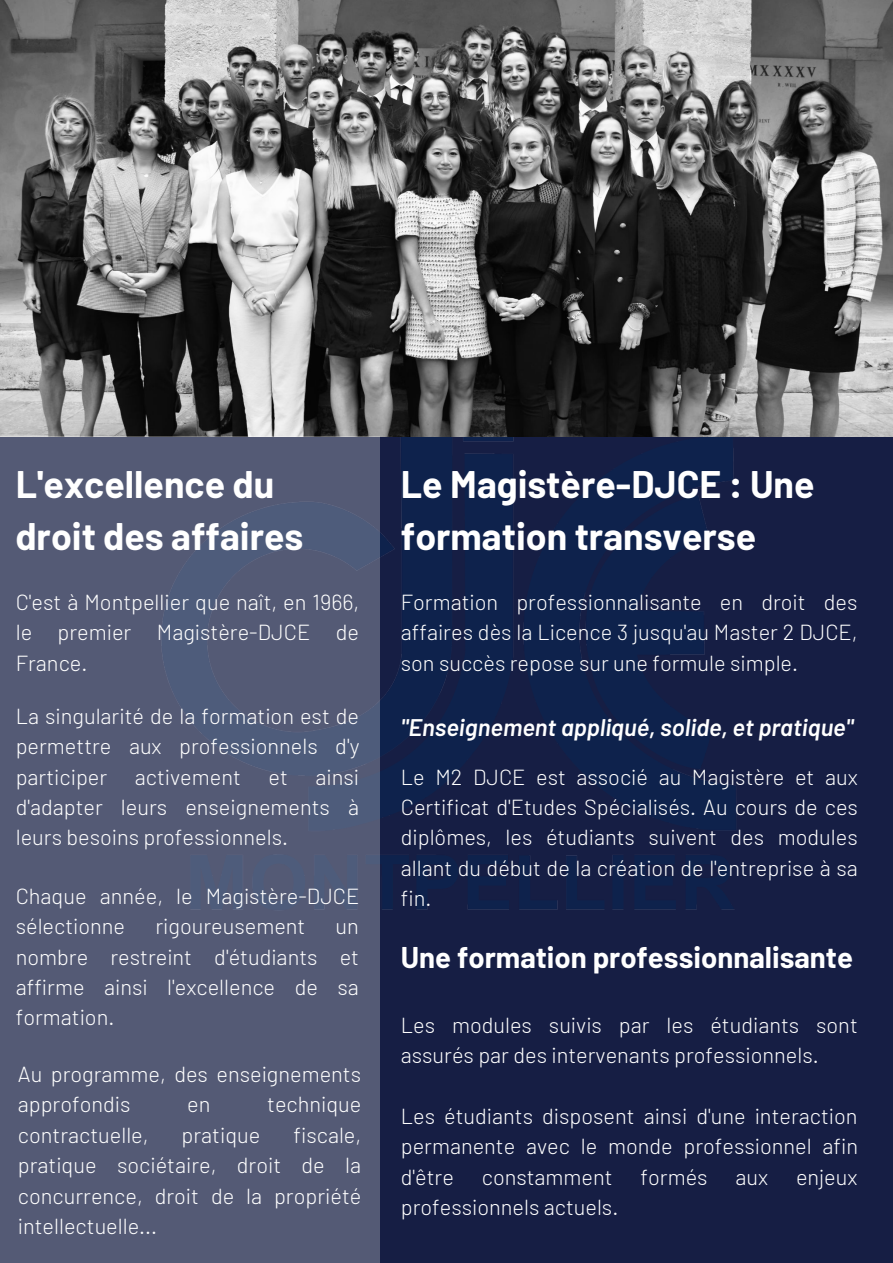
<style>
.page{position:relative;width:893px;height:1263px;background:#161e44}
.page>*{position:absolute;margin:0;border:0;box-sizing:border-box;transform-origin:0 0}
.t1{font:700 37.5px/52.3px "Barlow";color:#fff}
.t2{font:700 29.25px "Barlow";color:#fff}
.t3{font:italic 600 24px "Barlow";color:#fff}
.t4{font:300 21.75px/30.4px "Barlow";color:#fff;text-align:justify}
</style>
<div class="page">
<img style="left:379px;top:436px;width:364px;height:479px">
<img style="left:0;top:0;width:893px;height:436px">
<div style="left:0;top:436px;width:379px;height:827px;background:#545a75"></div>
<p class="t1" style="left:16px;top:456px;width:289px">L'excellence du droit des affaires</p>
<p class="t1" style="left:401px;top:456px;width:415px">Le Magistère-DJCE : Une formation transverse</p>
<p class="t4" style="left:16px;top:586px;width:345px">C'est à Montpellier que naît, en 1966, le premier Magistère-DJCE de France.</p>
<p class="t4" style="left:16px;top:700px;width:345px">La singularité de la formation est de permettre aux professionnels d'y participer</p>
<p class="t4" style="left:16px;top:761px;width:345px;text-indent:300px">ainsi d'adapter leurs enseignements à leurs besoins professionnels.</p>
<p class="t4" style="left:16px;top:880px;width:345px">Chaque année, le Magistère-DJCE sélectionne</p>
<p class="t4" style="left:135px;top:761px;width:107px">activement</p>
<p class="t4" style="left:268px;top:761px;width:21px">et</p>
<p class="t4" style="left:155px;top:910px;width:151px">rigoureusement</p>
<p class="t4" style="left:16px;top:910px;width:345px;text-indent:320px">un nombre restreint d'étudiants et affirme ainsi l'excellence de sa formation.</p>
<p class="t4" style="left:18px;top:1058px;width:345px">Au programme, des enseignements approfondis</p>
<p class="t4" style="left:187px;top:1088px;width:25px">en</p>
<p class="t4" style="left:267px;top:1088px;width:96px">technique</p>
<p class="t4" style="left:18px;top:1119px;width:132px">contractuelle,</p>
<p class="t4" style="left:182px;top:1119px;width:80px">pratique</p>
<p class="t4" style="left:18px;top:1119px;width:345px;text-indent:276px">fiscale, pratique sociétaire, droit de la concurrence, droit de la propriété intellectuelle...</p>
<p class="t4" style="left:401px;top:586px;width:458px">Formation professionnalisante en droit des affaires dès la Licence 3 jusqu'au Master 2 DJCE, son succès repose sur une formule simple.</p>
<p class="t3" style="left:401px;top:712px;width:454px">"Enseignement appliqué, solide, et pratique"</p>
<p class="t4" style="left:401px;top:761px;width:458px">Le M2 DJCE est associé au Magistère et aux Certificat d'Etudes Spécialisés. Au cours de ces diplômes, les étudiants suivent des modules allant du début de la création de l'entreprise à sa fin.</p>
<p class="t2" style="left:401px;top:939px;width:454px">Une formation professionnalisante</p>
<p class="t4" style="left:401px;top:1009px;width:458px">Les modules suivis par les étudiants sont assurés par des intervenants professionnels.</p>
<p class="t4" style="left:401px;top:1100px;width:459px">Les étudiants disposent ainsi d'une interaction permanente avec le monde professionnel afin d'être</p>
<p class="t4" style="left:482px;top:1161px;width:132px">constamment</p>
<p class="t4" style="left:640px;top:1161px;width:69px">formés</p>
<p class="t4" style="left:735px;top:1161px;width:34px">aux</p>
<p class="t4" style="left:796px;top:1161px;width:63px">enjeux</p>
<p class="t4" style="left:401px;top:1191px;width:219px">professionnels actuels.</p>
</div>
